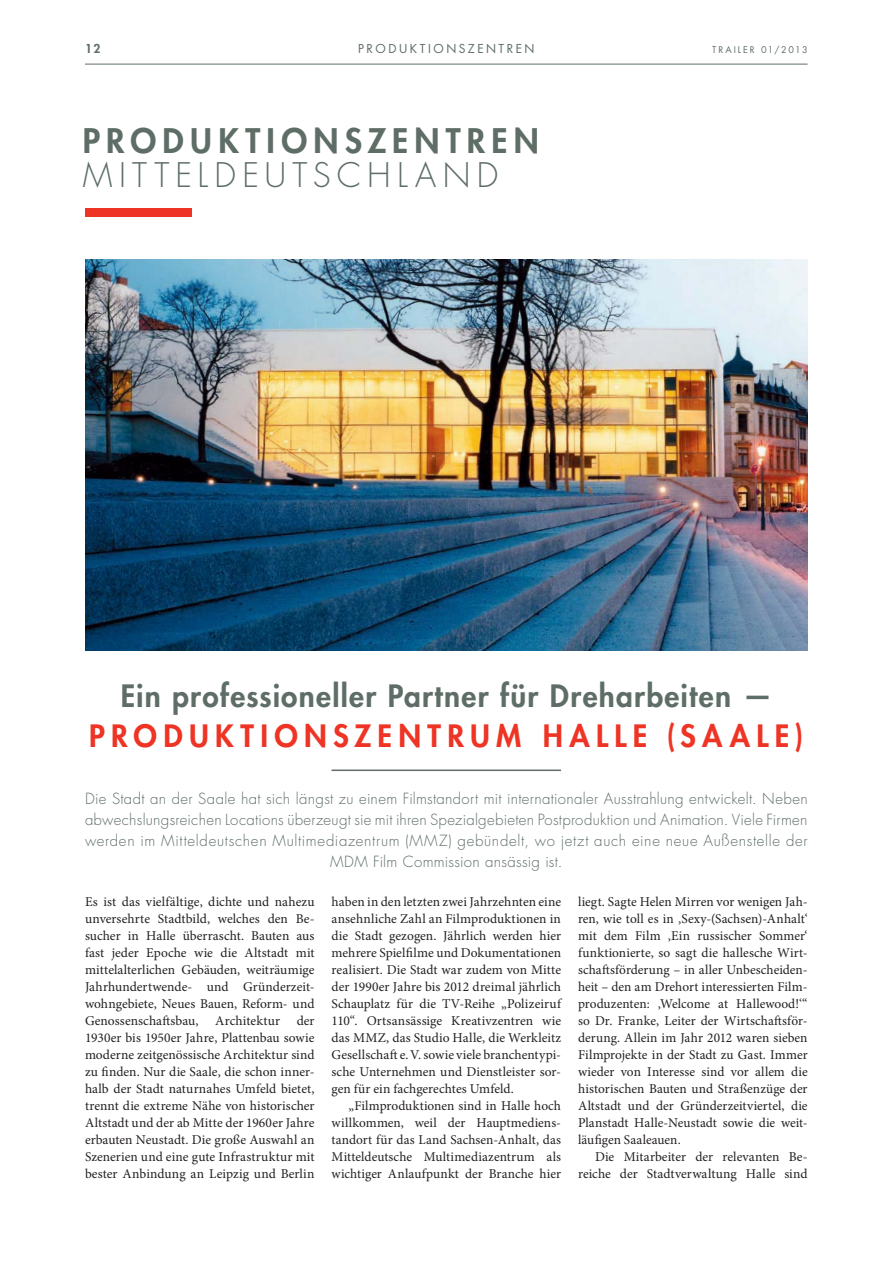
<style>
.page{position:relative;width:893px;height:1263px;background:#fff}
.page>*{position:absolute;margin:0;border:0;box-sizing:border-box;transform-origin:0 0}
.t1{font:800 33px "Futura Std";letter-spacing:.19em;color:#5e6e66}
.t2{font:300 33px "Futura Std";letter-spacing:.19em;color:#5e6e66}
.t3{font:800 30px "Futura Std";letter-spacing:.045em;color:#5e6e66}
.t4{font:800 30px "Futura Std";letter-spacing:.21em;color:#ee3424}
.t5{font:300 15px/21px "Futura Std";letter-spacing:.025em;color:#5e6e66;text-align:center}
.t6{font:13.5px/17px "Minion Pro";letter-spacing:.005em;color:#231f20;text-align:justify}
.t7{font:12px "Futura Std";letter-spacing:.21em;color:#5e6e66}
.t8{font:800 12px "Futura Std";color:#5e6e66}
.t9{font:9px "Futura Std";letter-spacing:.215em;color:#5e6e66}
</style>
<div class="page">
<hr style="left:85px;top:64px;width:722px;height:1px;background:#5e6e66">
<img style="left:85px;top:260px;width:722px;height:391px">
<div style="left:85px;top:209px;width:106px;height:8px;background:#ee3424"></div>
<hr style="left:331px;top:770px;width:230px;height:1px;background:#5e6e66">
<p class="t8" style="left:85px;top:43px;width:17px">12</p>
<p class="t7" style="left:358px;top:43px;width:178px">PRODUKTIONSZENTREN</p>
<p class="t9" style="left:712px;top:45px;width:97px">TRAILER 01/2013</p>
<h1 class="t1" style="left:83px;top:126px;width:457px">PRODUKTIONSZENTREN</h1>
<h1 class="t2" style="left:83px;top:160px;width:417px">MITTELDEUTSCHLAND</h1>
<h2 class="t3" style="left:121px;top:682px;width:653px">Ein professioneller Partner für Dreharbeiten —</h2>
<h2 class="t4" style="left:89px;top:722px;width:716px">PRODUKTIONSZENTRUM HALLE (SAALE)</h2>
<p class="t5" style="left:85px;top:789px;width:724px">Die Stadt an der Saale hat sich längst zu einem Filmstandort mit internationaler Ausstrahlung entwickelt. Neben abwechslungsreichen Locations überzeugt sie mit ihren Spezialgebieten Postproduktion und Animation. Viele Firmen werden im Mitteldeutschen Multimediazentrum (MMZ) gebündelt, wo jetzt auch eine neue Außenstelle der MDM Film Commission ansässig ist.</p>
<p class="t6" style="left:85px;top:894px;width:231px">Es ist das vielfältige, dichte und nahezu unversehrte Stadtbild, welches den Be&shy;sucher in Halle überrascht. Bauten aus fast jeder Epoche wie die Altstadt mit mittelalterlichen Gebäuden, weiträumige Jahrhundertwende- und Gründerzeit&shy;wohngebiete, Neues Bauen, Reform- und Genossenschaftsbau, Architektur der 1930er bis 1950er Jahre, Plattenbau sowie moderne zeitgenössische Architektur sind zu finden. Nur die Saale, die schon inner&shy;halb der Stadt naturnahes Umfeld bietet, trennt die extreme Nähe von historischer Altstadt und der ab Mitte der 1960er Jahre erbauten Neustadt. Die große Auswahl an Szenerien und eine gute Infrastruktur mit bester Anbindung an Leipzig und Berlin</p>
<p class="t6" style="left:331px;top:894px;width:231px">haben in den letzten zwei Jahrzehnten eine ansehnliche Zahl an Filmproduktionen in die Stadt gezogen. Jährlich werden hier mehrere Spielfilme und Dokumentationen realisiert. Die Stadt war zudem von Mitte der 1990er Jahre bis 2012 dreimal jährlich Schauplatz für die TV-Reihe „Polizeiruf 110“. Ortsansässige Kreativzentren wie das MMZ, das Studio Halle, die Werkleitz Gesellschaft e. V. sowie viele branchentypi&shy;sche Unternehmen und Dienstleister sor&shy;gen für ein fachgerechtes Umfeld.</p>
<p class="t6" style="left:331px;top:1098px;width:231px;text-indent:17px">„Filmproduktionen sind in Halle hoch willkommen, weil der Hauptmediens&shy;tandort für das Land Sachsen-Anhalt, das Mitteldeutsche Multimediazentrum als wichtiger Anlaufpunkt der Branche hier</p>
<p class="t6" style="left:578px;top:894px;width:231px">liegt. Sagte Helen Mirren vor wenigen Jah&shy;ren, wie toll es in ‚Sexy-(Sachsen)-Anhalt‘ mit dem Film ‚Ein russischer Sommer‘ funktionierte, so sagt die hallesche Wirt&shy;schaftsförderung – in aller Unbescheiden&shy;heit – den am Drehort interessierten Film&shy;produzenten: ‚Welcome at Hallewood!‘“ so Dr. Franke, Leiter der Wirtschaftsför&shy;derung. Allein im Jahr 2012 waren sieben Filmprojekte in der Stadt zu Gast. Immer wieder von Interesse sind vor allem die historischen Bauten und Straßenzüge der Altstadt und der Gründerzeitviertel, die Planstadt Halle-Neustadt sowie die weit&shy;läufigen Saaleauen.</p>
<p class="t6" style="left:578px;top:1149px;width:231px;text-align:right">Die Mitarbeiter der relevanten Be&shy;reiche der Stadtverwaltung Halle sind</p>
</div>
